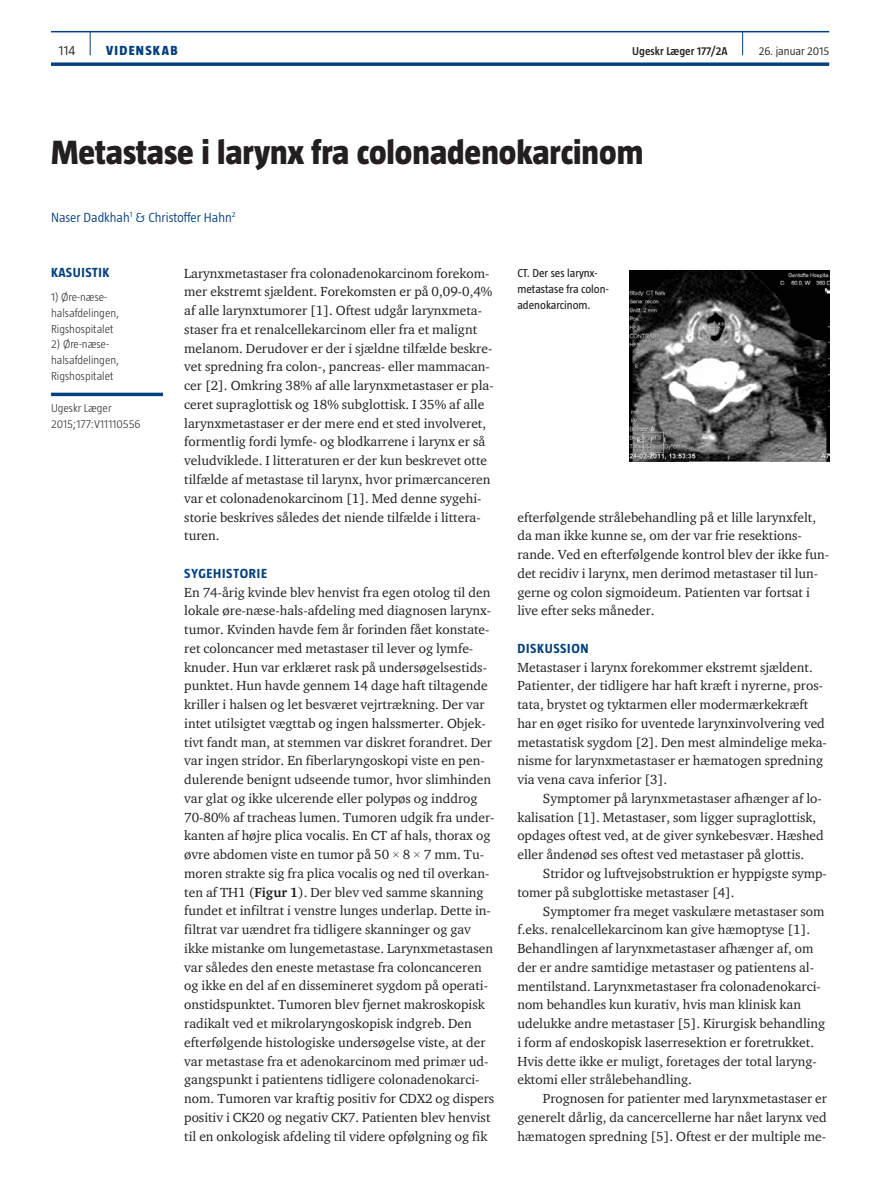
<style>
.page{position:relative;width:893px;height:1191px;background:#fff}
.page>*{position:absolute;margin:0;border:0;box-sizing:border-box;transform-origin:0 0}
.t1{font:800 34.5px "Taz";color:#231f20}
.t2{font:13.5px/18.8px "ITC Charter Com";color:#231f20}
.t3{font:700 13.5px "Taz";letter-spacing:.05em;color:#014081}
.t4{font:300 13.5px "Taz";color:#014081}
.t5{font:800 13.5px "Taz";letter-spacing:.095em;color:#014081}
.t6{font:300 13.5px "Taz";color:#231f20}
.t7{font:300 11.7px/15.8px "Taz";color:#231f20}
.t8{font:11.7px/15.8px "Taz";color:#231f20}
.t9{font:600 11.7px "Taz";color:#231f20}
.t10{font:300 11.7px "Taz";color:#231f20}
.s1{font-family:"Times New Roman"}
.s2{font-weight:700}
</style>
<div class="page">
<hr style="left:51px;top:31px;width:778px;height:1px;background:#014081">
<svg style="left:51px;top:62px;width:778px;height:4px;background:#235991"></svg>
<svg style="left:90px;top:32px;width:1px;height:23px"></svg>
<svg style="left:742px;top:32px;width:1px;height:23px"></svg>
<hr style="left:51px;top:393px;width:112px;height:3px;background:#014081">
<img style="left:629px;top:270px;width:200px;height:192px">
<p class="t6" style="left:59px;top:43px;width:18px">114</p>
<p class="t5" style="left:106px;top:43px;width:73px">VIDENSKAB</p>
<p class="t9" style="left:632px;top:45px;width:97px">Ugeskr Læger 177/2A</p>
<p class="t10" style="left:759px;top:45px;width:72px">26. januar 2015</p>
<h1 class="t1" style="left:51px;top:133px;width:594px">Metastase i larynx fra colonadenokarcinom</h1>
<p class="t4" style="left:51px;top:209px;width:186px">Naser Dadkhah<sup>1</sup> &amp; Christoffer Hahn<sup>2</sup></p>
<p class="t3" style="left:51px;top:265px;width:23px">KASUISTIK</p>
<p class="t7" style="left:51px;top:289px;width:70px">1) Øre-næse&shy;halsafdelingen,<br>Rigshospitalet</p>
<p class="t7" style="left:51px;top:336px;width:70px">2) Øre-næse&shy;halsafdelingen,<br>Rigshospitalet</p>
<p class="t7" style="left:51px;top:400px;width:91px">Ugeskr Læger<br>2015;177:V11110556</p>
<p class="t2" style="left:184px;top:263px;width:311px">Larynxmetastaser fra colonadenokarcinom forekom&shy;mer ekstremt sjældent. Forekomsten er på 0,09-0,4% af alle larynxtumorer [1]. Oftest udgår larynxmeta&shy;staser fra et renalcellekarcinom eller fra et malignt melanom. Derudover er der i sjældne tilfælde beskre&shy;vet spredning fra colon-, pancreas- eller mammacan&shy;cer [2]. Omkring 38% af alle larynxmetastaser er pla&shy;ceret supraglottisk og 18% subglottisk. I 35% af alle larynxmetastaser er der mere end et sted involveret, formentlig fordi lymfe- og blodkarrene i larynx er så veludviklede. I litteraturen er der kun beskrevet otte tilfælde af metastase til larynx, hvor primærcanceren var et colonadenokarcinom [1]. Med denne sygehi&shy;storie beskrives således det niende tilfælde i littera&shy;turen.</p>
<p class="t3" style="left:184px;top:565px;width:84px">SYGEHISTORIE</p>
<p class="t2" style="left:184px;top:582px;width:312px">En 74-årig kvinde blev henvist fra egen otolog til den lokale øre-næse-hals-afdeling med diagnosen larynx&shy;tumor. Kvinden havde fem år forinden fået konstate&shy;ret coloncancer med metastaser til lever og lymfe&shy;knuder. Hun var erklæret rask på undersøgelsestids-- punktet. Hun havde gennem 14 dage haft tiltagende kriller i halsen og let besværet vejrtrækning. Der var intet utilsigtet vægttab og ingen halssmerter. Objek&shy;tivt fandt man, at stemmen var diskret forandret. Der var ingen stridor. En fiberlaryngoskopi viste en pen&shy;dulerende benignt udseende tumor, hvor slimhinden var glat og ikke ulcerende eller polypøs og inddrog 70-80% af tracheas lumen. Tumoren udgik fra under&shy;kanten af højre plica vocalis. En CT af hals, thorax og øvre abdomen viste en tumor på 50 <span class="s1">×</span> 8 <span class="s1">×</span> 7 mm. Tu&shy;moren strakte sig fra plica vocalis og ned til overkan&shy;ten af TH1 (<span class="s2">Figur 1</span>). Der blev ved samme skanning fundet et infiltrat i venstre lunges underlap. Dette in&shy;filtrat var uændret fra tidligere skanninger og gav ikke mistanke om lungemetastase. Larynxmetastasen var således den eneste metastase fra coloncanceren og ikke en del af en dissemineret sygdom på operati&shy;onstidspunktet. Tumoren blev fjernet makroskopisk radikalt ved et mikrolaryngoskopisk indgreb. Den efterfølgende histologiske undersøgelse viste, at der var metastase fra et adenokarcinom med primær ud&shy;gangspunkt i patientens tidligere colonadenokarci&shy;nom. Tumoren var kraftig positiv for CDX2 og dispers positiv i CK20 og negativ CK7. Patienten blev henvist til en onkologisk afdeling til videre opfølgning og fik</p>
<p class="t8" style="left:517px;top:265px;width:93px">CT. Der ses larynx&shy;metastase fra colon&shy;adenokarcinom.</p>
<p class="t2" style="left:517px;top:507px;width:313px">efterfølgende strålebehandling på et lille larynxfelt, da man ikke kunne se, om der var frie resektions&shy;rande. Ved en efterfølgende kontrol blev der ikke fun&shy;det recidiv i larynx, men derimod metastaser til lun&shy;gerne og colon sigmoideum. Patienten var fortsat i live efter seks måneder.</p>
<p class="t3" style="left:517px;top:640px;width:73px">DISKUSSION</p>
<p class="t2" style="left:517px;top:657px;width:311px">Metastaser i larynx forekommer ekstremt sjældent.<br>Patienter, der tidligere har haft kræft i nyrerne, pros&shy;tata, brystet og tyktarmen eller modermærkekræft har en øget risiko for uventede larynxinvolvering ved metastatisk sygdom [2]. Den mest almindelige meka&shy;nisme for larynxmetastaser er hæmatogen spredning via vena cava inferior [3].</p>
<p class="t2" style="left:517px;top:788px;width:308px;text-indent:26px">Symptomer på larynxmetastaser afhænger af lo&shy;kalisation [1]. Metastaser, som ligger supraglottisk, opdages oftest ved, at de giver synkebesvær. Hæshed eller åndenød ses oftest ved metastaser på glottis.</p>
<p class="t2" style="left:517px;top:863px;width:311px;text-indent:26px">Stridor og luftvejsobstruktion er hyppigste symp&shy;tomer på subglottiske metastaser [4].</p>
<p class="t2" style="left:517px;top:901px;width:309px;text-indent:26px">Symptomer fra meget vaskulære metastaser som f.eks. renalcellekarcinom kan give hæmoptyse [1].<br>Behandlingen af larynxmetastaser afhænger af, om der er andre samtidige metastaser og patientens al&shy;mentilstand. Larynxmetastaser fra colonadenokarci&shy;nom behandles kun kurativ, hvis man klinisk kan udelukke andre metastaser [5]. Kirurgisk behandling i form af endoskopisk laserresektion er foretrukket.<br>Hvis dette ikke er muligt, foretages der total laryng&shy;ektomi eller strålebehandling.</p>
<p class="t2" style="left:517px;top:1089px;width:311px;text-align:justify;text-indent:26px">Prognosen for patienter med larynxmetastaser er generelt dårlig, da cancercellerne har nået larynx ved hæmatogen spredning [5]. Oftest er der multiple me-</p>
</div>
